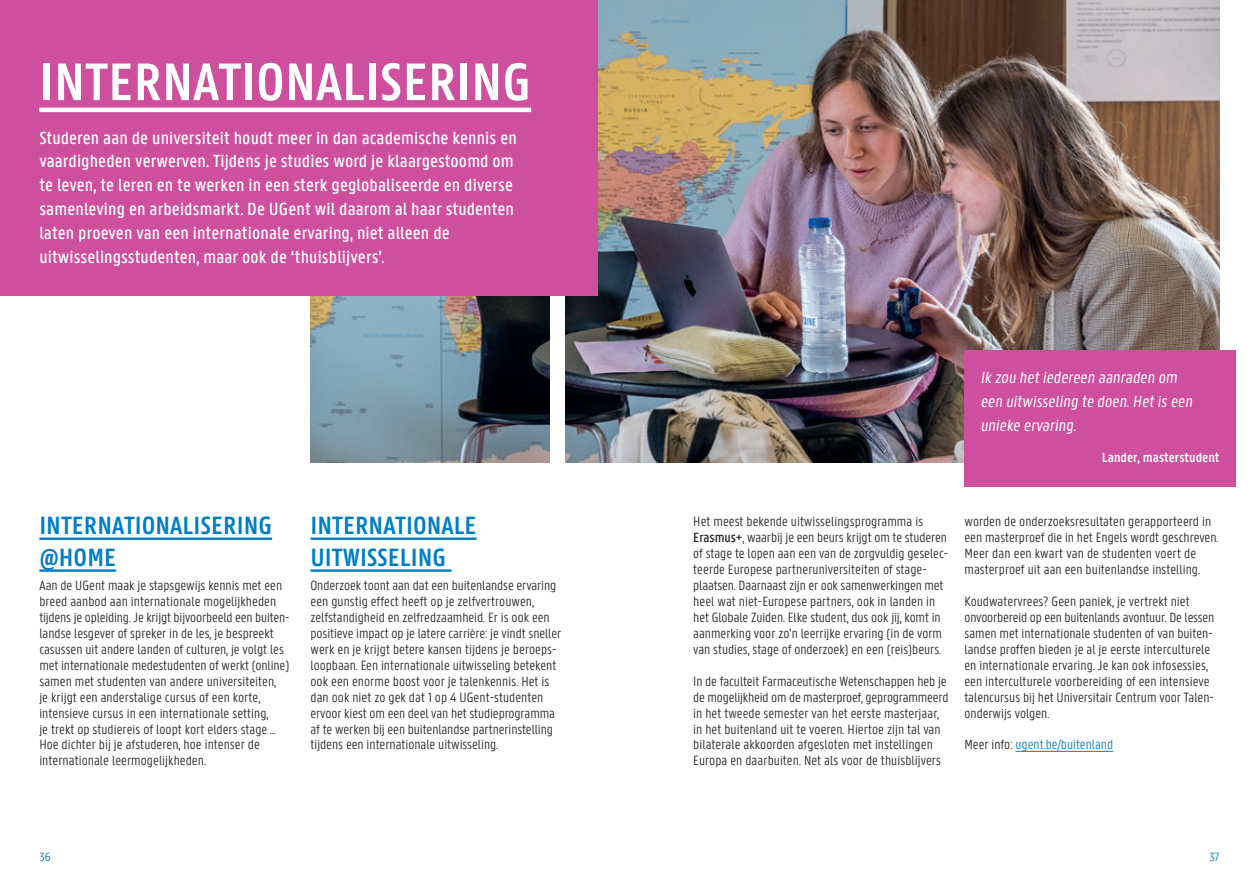
<style>
.page{position:relative;width:1259px;height:893px;background:#fff}
.page>*{position:absolute;margin:0;border:0;box-sizing:border-box;transform-origin:0 0}
.t1{font:600 56.25px "U Gent Panno Text";color:#fff}
.t2{font:600 26.7px/32px "U Gent Panno Text";color:#007ec5}
.t3{font:500 18.75px/24px "U Gent Panno Text";letter-spacing:.005em;color:#fff}
.t4{font:17.25px/24px "U Gent Panno Text";color:#fff}
.t5{font:300 14.25px/15.9px "U Gent Panno Text";color:#231f20}
.t6{font:300 14.25px "U Gent Panno Text";color:#007ec5}
.t7{font:600 14.25px "U Gent Panno Text";color:#fff}
.t8{font:300 12.75px "U Gent Panno Text";color:#007ec5}
.s1{font-weight:500}
.s2{color:#231f20}
</style>
<div class="page">
<img style="left:566px;top:0;width:653px;height:462px">
<img style="left:597px;top:0;width:468px;height:6px">
<img style="left:310px;top:295px;width:240px;height:167px">
<hr style="left:39px;top:537px;width:233px;height:3px;background:#007ec5">
<hr style="left:39px;top:569px;width:77px;height:3px;background:#007ec5">
<hr style="left:310px;top:537px;width:166px;height:3px;background:#007ec5">
<hr style="left:310px;top:569px;width:141px;height:3px;background:#007ec5">
<div style="left:0;top:0;width:597px;height:295px;background:#cd4f9d"></div>
<hr style="left:39px;top:108px;width:492px;height:4px;background:#fff">
<hr style="left:1015px;top:751px;width:98px;height:1px;background:#007ec5">
<div style="left:964px;top:350px;width:271px;height:136px;background:#cd4f9d"></div>
<h1 class="t1" style="left:39px;top:48px;width:493px">INTERNATIONALISERING</h1>
<p class="t3" style="left:39px;top:125px;width:479px">Studeren aan de universiteit houdt meer in dan academische kennis en vaardigheden verwerven. Tijdens je studies word je klaargestoomd om te leven, te leren en te werken in een sterk geglobaliseerde en diverse samenleving en arbeidsmarkt. De UGent wil daarom al haar studenten laten proeven van een internationale ervaring, niet alleen de uitwisselingsstudenten, maar ook de ‘thuisblijvers’.</p>
<h2 class="t2" style="left:39px;top:509px;width:234px">INTERNATIONALISERING @HOME</h2>
<p class="t5" style="left:39px;top:577px;width:251px">Aan de UGent maak je stapsgewijs kennis met een breed aanbod aan internationale mogelijkheden tijdens je opleiding. Je krijgt bijvoorbeeld een buiten&shy;landse lesgever of spreker in de les, je bespreekt casussen uit andere landen of culturen, je volgt les met internationale medestudenten of werkt (online) samen met studenten van andere universiteiten,<br>je krijgt een anderstalige cursus of een korte, intensieve cursus in een internationale setting,<br>je trekt op studiereis of loopt kort elders stage … Hoe dichter bij je afstuderen, hoe intenser de internationale leermogelijkheden.</p>
<h2 class="t2" style="left:310px;top:509px;width:168px">INTERNATIONALE<br>UITWISSELING</h2>
<p class="t5" style="left:310px;top:577px;width:252px">Onderzoek toont aan dat een buitenlandse ervaring een gunstig effect heeft op je zelfvertrouwen, zelfstandigheid en zelfredzaamheid. Er is ook een positieve impact op je latere carrière: je vindt sneller werk en je krijgt betere kansen tijdens je beroeps&shy;loopbaan. Een internationale uitwisseling betekent ook een enorme boost voor je talenkennis. Het is dan ook niet zo gek dat 1 op 4 UGent-studenten ervoor kiest om een deel van het studieprogramma af te werken bij een buitenlandse partnerinstelling tijdens een internationale uitwisseling.</p>
<p class="t4" style="left:980px;top:365px;width:216px">Ik zou hetiedereen aanraden om een uitwisseling te doen.Hetis een unieke ervaring.</p>
<p class="t7" style="left:1102px;top:449px;width:119px">Lander, masterstudent</p>
<p class="t5" style="left:693px;top:514px;width:255px">Het meest bekende uitwisselingsprogramma is <span class="s1">Erasmus+</span>, waarbij je een beurs krijgt om te studeren of stage te lopen aan een van de zorgvuldig geselec&shy;teerde Europese partneruniversiteiten of stage&shy;plaatsen. Daarnaast zijn er ook samenwerkingen met heel wat niet-Europese partners, ook in landen in het Globale Zuiden. Elke student, dus ook jij, komt in aanmerking voor zo’n leerrijke ervaring (in de vorm van studies, stage of onderzoek) en een (reis)beurs.</p>
<p class="t5" style="left:693px;top:673px;width:257px">In de faculteit Farmaceutische Wetenschappen heb je de mogelijkheid om de masterproef, geprogrammeerd in het tweede semester van het eerste masterjaar, in het buitenland uit te voeren. Hiertoe zijn tal van bilaterale akkoorden afgesloten met instellingen Europa en daarbuiten. Net als voor de thuisblijvers</p>
<p class="t5" style="left:964px;top:514px;width:255px">worden de onderzoeksresultaten gerapporteerd in een masterproef die in het Engels wordt geschreven.<br>Meer dan een kwart van de studenten voert de masterproef uit aan een buitenlandse instelling.</p>
<p class="t5" style="left:964px;top:593px;width:251px">Koudwatervrees? Geen paniek, je vertrekt niet onvoorbereid op een buitenlands avontuur. De lessen samen met internationale studenten of van buiten&shy;landse proffen bieden je al je eerste interculturele en internationale ervaring. Je kan ook infosessies, een interculturele voorbereiding of een intensieve talencursus bij het Universitair Centrum voor Talen&shy;onderwijs volgen.</p>
<p class="t6" style="left:964px;top:736px;width:150px"><span class="s2">Meer info:</span> ugent.be/buitenland</p>
<p class="t8" style="left:39px;top:849px;width:13px">36</p>
<p class="t8" style="left:1209px;top:849px;width:12px">37</p>
</div>
